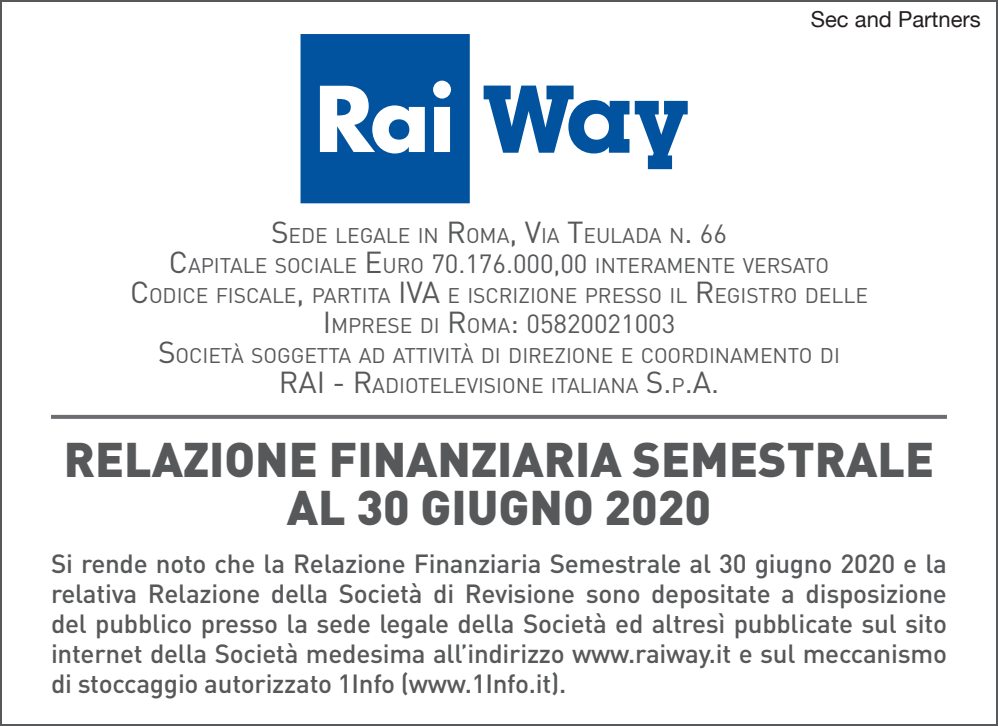
<style>
.page{position:relative;width:998px;height:726px;background:#fff}
.page>*{position:absolute;margin:0;border:0;box-sizing:border-box;transform-origin:0 0}
.t1{font:900 48px/48px "DIN";color:#57585a;text-align:center}
.t2{font:500 26px/30px "DIN";letter-spacing:-.01em;color:#57585a;text-align:justify}
.t3{font:22px "Helvetica Neue";color:#231f20}
.t4{font:20.8px "DIN";letter-spacing:-.005em;color:#57585a}
.s1{font-size:30px}
.s2{font-size:26px}
</style>
<div class="page">
<svg style="left:51px;top:415px;width:896px;height:4px;background:#707174"></svg>
<svg style="left:300px;top:34px;width:170px;height:169px"></svg>
<div style="left:389px;top:119px;width:20px;height:21px;background:#0153a0;border-radius:50%"></div>
<svg style="left:484px;top:86px;width:145px;height:67px"></svg>
<svg style="left:635px;top:101px;width:53px;height:68px"></svg>
<p class="t3" style="left:811px;top:3px;width:171px">Sec and Partners</p>
<p class="t4" style="left:271px;top:222px;width:457px"><span class="s1">S</span>EDE LEGALE IN <span class="s1">R</span>OMA<span class="s1">, V</span>IA <span class="s1">T</span>EULADA N<span class="s1">.</span> <span class="s2">66</span></p>
<p class="t4" style="left:169px;top:252px;width:661px"><span class="s1">C</span>APITALE SOCIALE <span class="s1">E</span> URO <span class="s2">70.176.000,00</span> INTERAMENTE VERSATO</p>
<p class="t4" style="left:130px;top:282px;width:357px"><span class="s1">C</span>ODICE FISCALE<span class="s1">,</span> PARTITA <span class="s1">IVA</span> E ISCR</p>
<p class="t4" style="left:512px;top:282px;width:357px">IZIONE PRESSO IL <span class="s1">R</span>EGISTRO DELLE</p>
<p class="t4" style="left:323px;top:312px;width:354px"><span class="s1">I</span> MPRESE DI <span class="s1">R</span>OMA<span class="s1">:</span> <span class="s2">05820021003</span></p>
<p class="t4" style="left:158px;top:342px;width:683px"><span class="s1">S</span>OCIETÀ SOGGETTA AD ATTIVITÀ DI DIREZIONE E COORDINAMENTO DI</p>
<p class="t4" style="left:279px;top:372px;width:442px"><span class="s1">RAI - R</span>ADIOTELEVISIONE ITALIANA <span class="s1">S.</span>P<span class="s1">.A.</span></p>
<h1 class="t1" style="left:64px;top:433px;width:872px">RELAZIONE FINANZIARIA SEMESTRALE<br>AL 30 GIUGNO 2020</h1>
<p class="t2" style="left:51px;top:547px;width:897px">Si rende noto che la Relazione Finanziaria Semestrale al 30 giugno 2020 e la relativa Relazione della Società di Revisione sono depositate a disposizione del pubblico presso la sede legale della Società ed altresì pubblicate sul sito internet della Società medesima all’indirizzo www.raiway.it e sul meccanismo di stoccaggio autorizzato 1Info (www.1Info.it).</p>
</div>
